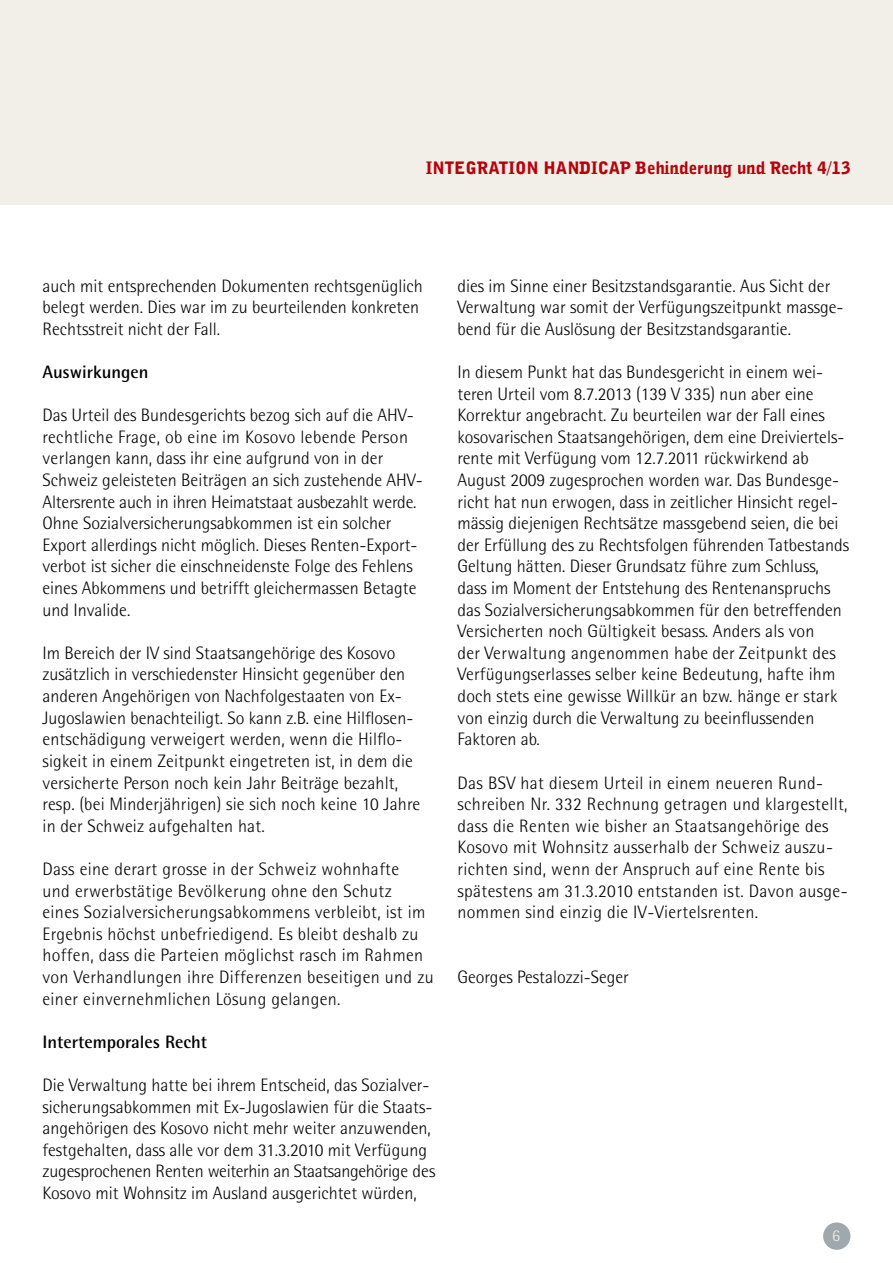
<style>
.page{position:relative;width:893px;height:1263px;background:#fff}
.page>*{position:absolute;margin:0;border:0;box-sizing:border-box;transform-origin:0 0}
.t1{font:300 18px/21.6px "Agfa Rotis Semisans";color:#000}
.t2{font:300 18px/21.6px "Agfa Rotis Semisans";letter-spacing:.02em;color:#000}
.t3{font:700 18px "Agfa Rotis Semisans";color:#000}
.t4{font:900 17.1px "Avid Gothic";color:#b7000c}
</style>
<div class="page">
<div style="left:0;top:0;width:893px;height:205px;background:#f1efe7"></div>
<div style="left:823px;top:1222px;width:27px;height:28px;background:#9fa8ac;border-radius:50%"></div>
<p class="t4" style="left:426px;top:156px;width:426px">INTEGRATION HANDICAP Behinderung und Recht 4/13</p>
<p class="t1" style="left:43px;top:275px;width:382px">auch mit entsprechenden Dokumenten rechtsgenüglich belegt werden. Dies war im zu beurteilenden konkreten<br>Rechtsstreit nicht der Fall.</p>
<p class="t3" style="left:43px;top:361px;width:108px">Auswirkungen</p>
<p class="t1" style="left:43px;top:404px;width:382px">Das Urteil des Bundesgerichts bezog sich auf die AHV&shy;rechtliche Frage, ob eine im Kosovo lebende Person verlangen kann, dass ihr eine aufgrund von in der Schweiz geleisteten Beiträgen an sich zustehende AHV-Altersrente auch in ihren Heimatstaat ausbezahlt werde.<br>Ohne Sozialversicherungsabkommen ist ein solcher Export allerdings nicht möglich. Dieses Renten-Export&shy;verbot ist sicher die einschneidenste Folge des Fehlens eines Abkommens und betrifft gleichermassen Betagte und Invalide.</p>
<p class="t1" style="left:43px;top:642px;width:379px">Im Bereich der IV sind Staatsangehörige des Kosovo zusätzlich in verschiedenster Hinsicht gegenüber den anderen Angehörigen von Nachfolgestaaten von Ex-Jugoslawien benachteiligt. So kann z.B. eine Hilflosen&shy;entschädigung verweigert werden, wenn die Hilflo&shy;sigkeit in einem Zeitpunkt eingetreten ist, in dem die versicherte Person noch kein Jahr Beiträge bezahlt, resp. (bei Minderjährigen) sie sich noch keine 1 0 Jahre in der Schweiz aufgehalten hat.</p>
<p class="t2" style="left:43px;top:858px;width:393px">Dass eine derart grosse in der Schweiz wohnhafte<br>und erwerbstätige Bevölkerung ohne den Schutz<br>eines Sozialversicherungsabkommens verbleibt, ist im Ergebnis höchst unbefriedigend. Es bleibt deshalb zu hoffen, dass die Parteien möglichst rasch im Rahmen von Verhandlungen ihre Differenzen beseitigen und zu einer einvernehmlichen Lösung gelangen.</p>
<p class="t3" style="left:43px;top:1030px;width:166px">Intertemporales Recht</p>
<p class="t1" style="left:43px;top:1074px;width:394px">Die Verwaltung hatte bei ihrem Entscheid, das Sozialver&shy;sicherungsabkommen mit Ex-Jugoslawien für die Staats&shy;angehörigen des Kosovo nicht mehr weiter anzuwenden, festgehalten, dass alle vor dem 31 .3.201 0 mit Verfügung zugesprochenen Renten weiterhin an Staatsangehörige des Kosovo mit Wohnsitz im Ausland ausgerichtet würden,</p>
<p class="t1" style="left:458px;top:275px;width:387px">dies im Sinne einer Besitzstandsgarantie. Aus Sicht der<br>Verwaltung war somit der Verfügungszeitpunkt massge&shy;bend für die Auslösung der Besitzstandsgarantie.</p>
<p class="t1" style="left:458px;top:361px;width:393px">In diesem Punkt hat das Bundesgericht in einem wei&shy;teren Urteil vom 8.7.201 3 (1 39 V 335) nun aber eine Korrektur angebracht. Zu beurteilen war der Fall eines kosovarischen Staatsangehörigen, dem eine Dreiviertels&shy;rente mit Verfügung vom 1 2.7.2011 rückwirkend ab August 2009 zugesprochen worden war. Das Bundesge&shy;richt hat nun erwogen, dass in zeitlicher Hinsicht regel&shy;mässig diejenigen Rechtsätze massgebend seien, die bei der Erfüllung des zu Rechtsfolgen führenden Tatbestands Geltung hätten. Dieser Grundsatz führe zum Schluss, dass im Moment der Entstehung des Rentenanspruchs das Sozialversicherungsabkommen für den betreffenden Versicherten noch Gültigkeit besass. Anders als von<br>der Verwaltung angenommen habe der Zeitpunkt des Verfügungserlasses selber keine Bedeutung, hafte ihm doch stets eine gewisse Willkür an bzw. hänge er stark von einzig durch die Verwaltung zu beeinflussenden Faktoren ab.</p>
<p class="t2" style="left:458px;top:772px;width:392px">Das BSV hat diesem Urteil in einem neueren Rund&shy;schreiben Nr. 332 Rechnung getragen und klargestellt, dass die Renten wie bisher an Staatsangehörige des Kosovo mit Wohnsitz ausserhalb der Schweiz auszu&shy;richten sind, wenn der Anspruch auf eine Rente bis spätestens am 31 .3.201 0 entstanden ist. Davon ausge&shy;nommen sind einzig die IV-Viertelsrenten.</p>
<p class="t1" style="left:458px;top:966px;width:173px">Georges Pestalozzi-Seger</p>
</div>
